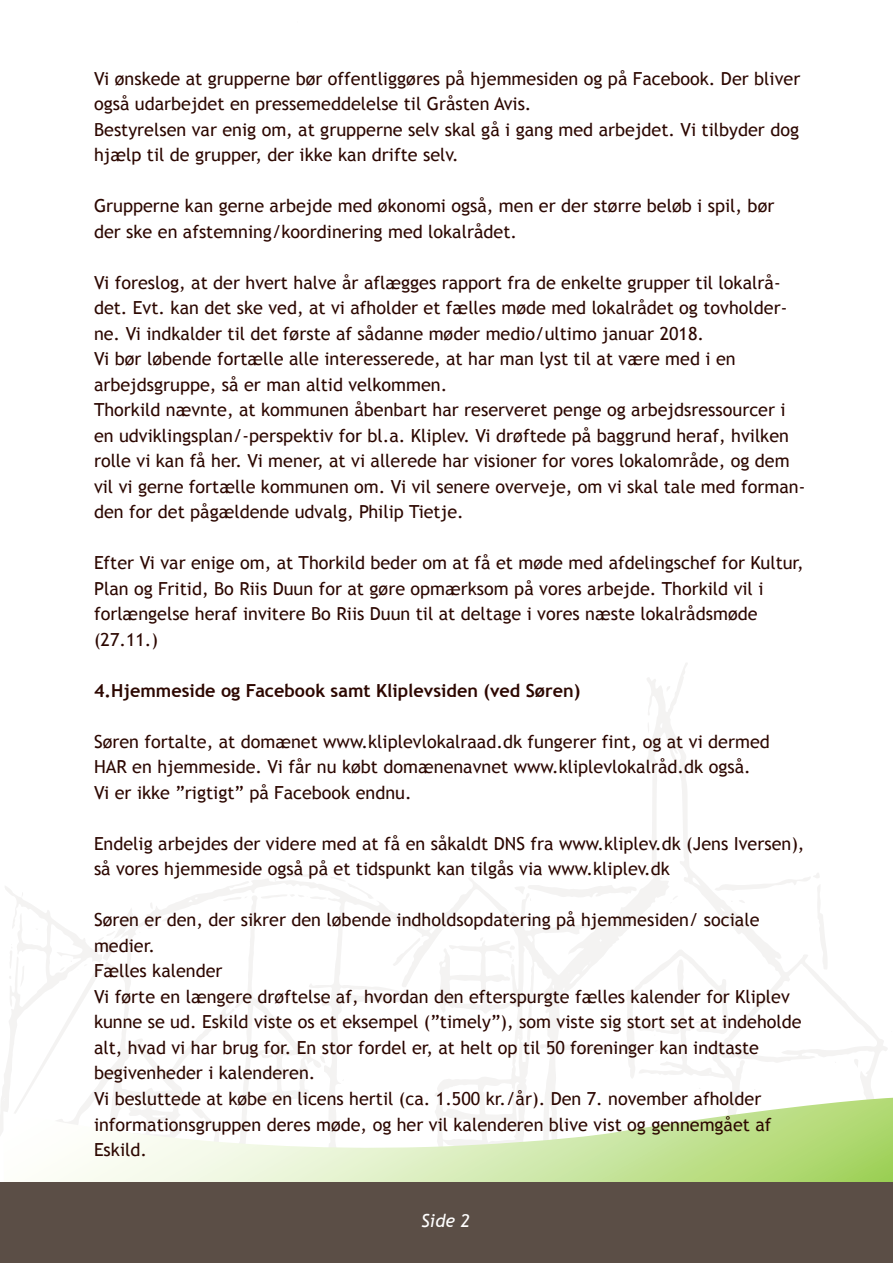
<style>
.page{position:relative;width:893px;height:1263px;background:#fff}
.page>*{position:absolute;margin:0;border:0;box-sizing:border-box;transform-origin:0 0}
.t1{font:18px/25.5px "Trebuchet MS";color:#2c0700}
.t2{font:700 18px "Trebuchet MS";color:#2c0700}
.t3{font:italic 18px "Trebuchet MS";color:#fff}
</style>
<div class="page">
<svg style="left:0;top:663px;width:893px;height:520px"></svg>
<svg style="left:393px;top:937px;width:28px;height:29px"></svg>
<svg style="left:853px;top:1058px;width:5px;height:10px"></svg>
<svg style="left:20px;top:965px;width:4px;height:22px"></svg>
<svg style="left:161px;top:915px;width:15px;height:6px"></svg>
<svg style="left:647px;top:722px;width:3px;height:12px"></svg>
<svg style="left:666px;top:686px;width:5px;height:6px"></svg>
<svg style="left:150px;top:902px;width:3px;height:7px"></svg>
<svg style="left:686px;top:762px;width:9px;height:13px"></svg>
<svg style="left:480px;top:937px;width:3px;height:4px"></svg>
<svg style="left:9px;top:975px;width:3px;height:4px"></svg>
<svg style="left:97px;top:924px;width:29px;height:17px"></svg>
<svg style="left:9px;top:944px;width:4px;height:25px"></svg>
<svg style="left:399px;top:992px;width:5px;height:6px"></svg>
<svg style="left:510px;top:872px;width:318px;height:207px"></svg>
<svg style="left:78px;top:964px;width:10px;height:6px"></svg>
<svg style="left:60px;top:967px;width:5px;height:4px"></svg>
<svg style="left:206px;top:874px;width:168px;height:224px"></svg>
<svg style="left:3px;top:1098px;width:890px;height:85px"></svg>
<div style="left:0;top:1183px;width:893px;height:80px;background:#5b4e46"></div>
<p class="t1" style="left:94px;top:66px;width:708px">Vi ønskede at grupperne bør offentliggøres på hjemmesiden og på Facebook. Der bliver også udarbejdet en pressemeddelelse til Gråsten Avis.<br>Bestyrelsen var enig om, at grupperne selv skal gå i gang med arbejdet. Vi tilbyder dog hjælp til de grupper, der ikke kan drifte selv.</p>
<p class="t1" style="left:94px;top:193px;width:682px">Grupperne kan gerne arbejde med økonomi også, men er der større beløb i spil, bør der ske en afstemning/koordinering med lokalrådet.</p>
<p class="t1" style="left:94px;top:270px;width:713px">Vi foreslog, at der hvert halve år aflægges rapport fra de enkelte grupper til lokalrå&shy;det. Evt. kan det ske ved, at vi afholder et fælles møde med lokalrådet og tovholder&shy;ne. Vi indkalder til det første af sådanne møder medio/ultimo januar 2018.<br>Vi bør løbende fortælle alle interesserede, at har man lyst til at være med i en arbejdsgruppe, så er man altid velkommen.<br>Thorkild nævnte, at kommunen åbenbart har reserveret penge og arbejdsressourcer i en udviklingsplan/-perspektiv for bl.a. Kliplev. Vi drøftede på baggrund heraf, hvilken rolle vi kan få her. Vi mener, at vi allerede har visioner for vores lokalområde, og dem vil vi gerne fortælle kommunen om. Vi vil senere overveje, om vi skal tale med forman&shy;den for det pågældende udvalg, Philip Tietje.</p>
<p class="t1" style="left:94px;top:550px;width:711px">Efter Vi var enige om, at Thorkild beder om at få et møde med afdelingschef for Kultur, Plan og Fritid, Bo Riis Duun for at gøre opmærksom på vores arbejde. Thorkild vil i forlængelse heraf invitere Bo Riis Duun til at deltage i vores næste lokalrådsmøde (27.11.)</p>
<p class="t2" style="left:94px;top:679px;width:488px">4.Hjemmeside og Facebook samt Kliplevsiden (ved Søren)</p>
<p class="t1" style="left:94px;top:729px;width:677px">Søren fortalte, at domænet www.kliplevlokalraad.dk fungerer fint, og at vi dermed<br>HAR en hjemmeside. Vi får nu købt domænenavnet www.kliplevlokalråd.dk også.<br>Vi er ikke ”rigtigt” på Facebook endnu.</p>
<p class="t1" style="left:94px;top:831px;width:712px">Endelig arbejdes der videre med at få en såkaldt DNS fra www.kliplev.dk (Jens Iversen), så vores hjemmeside også på et tidspunkt kan tilgås via www.kliplev.dk</p>
<p class="t1" style="left:94px;top:907px;width:709px">Søren er den, der sikrer den løbende indholdsopdatering på hjemmesiden/ sociale medier.<br>Fælles kalender<br>Vi førte en længere drøftelse af, hvordan den efterspurgte fælles kalender for Kliplev kunne se ud. Eskild viste os et eksempel (”timely”), som viste sig stort set at indeholde alt, hvad vi har brug for. En stor fordel er, at helt op til 50 foreninger kan indtaste begivenheder i kalenderen.<br>Vi besluttede at købe en licens hertil (ca. 1.500 kr./år). Den 7. november afholder informationsgruppen deres møde, og her vil kalenderen blive vist og gennemgået af Eskild.</p>
<p class="t3" style="left:421px;top:1210px;width:50px">Side 2</p>
</div>
